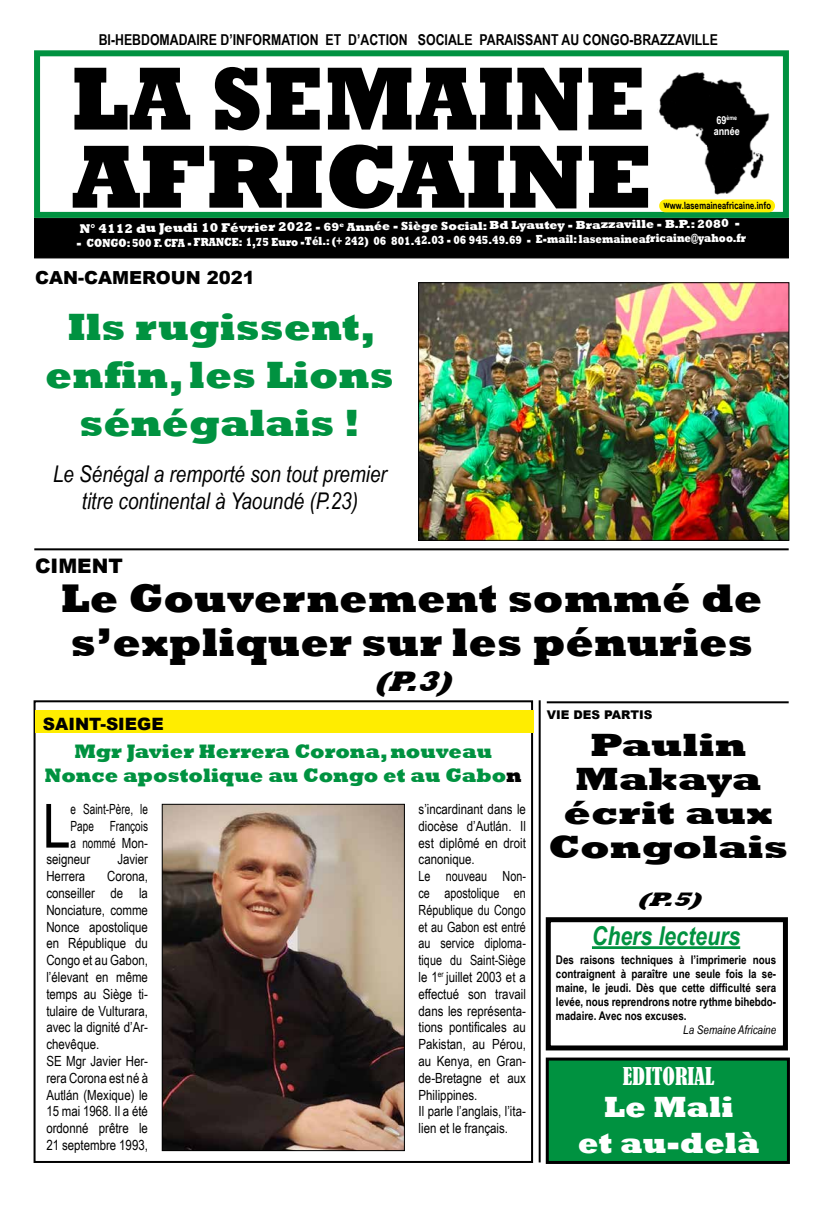
<style>
.page{position:relative;width:823px;height:1205px;background:#fff}
.page>*{position:absolute;margin:0;border:0;box-sizing:border-box;transform-origin:0 0}
.t1{font:800 91px/78.1px "Rockwell";color:#000;scale:.9 1}
.t2{font:60.9px "Arial Narrow";color:#000}
.t3{font:800 41px/44px "Rockwell";color:#000}
.t4{font:800 39px/48px "Rockwell";color:#009240;text-align:center}
.t5{font:800 33px/34px "Rockwell";color:#000;text-align:center;scale:1.2 1}
.t6{font:800 30px/36px "Rockwell";color:#fff;text-align:center}
.t7{font:italic 800 29px "Rockwell";color:#000}
.t8{font:italic 700 26px "Arial Narrow";color:#009240}
.t9{font:italic 23px/27.6px "Arial Narrow";color:#000;text-align:center}
.t10{font:condensed 23px "Bernard";color:#fff}
.t11{font:800 20px/24px "Rockwell";color:#009240;text-align:center}
.t12{font:900 20px "Arial";color:#000}
.t13{font:italic 800 20px "Rockwell";color:#000;scale:1.2 1}
.t14{font:900 18px "Arial";color:#000}
.t15{font:900 17px "Arial";color:#000}
.t16{font:700 15px "Arial Narrow";color:#000}
.t17{font:14px/16.8px "Arial Narrow";color:#000}
.t18{font:14px "Arial Narrow";color:#000;scale:.87 1}
.t19{font:800 12px "Rockwell";letter-spacing:-.015em;color:#fff;scale:.96 1}
.t20{font:700 12px/14px "Arial Narrow";color:#000;text-align:justify}
.t21{font:italic 12px "Arial Narrow";color:#000}
.t22{font:900 12px "Arial";color:#000}
.t23{font:700 11px "Arial Narrow";color:#fff}
.t24{font:700 10px "Arial Narrow";color:#000;scale:.96 1}
.t25{font:700 6.4px "Arial Narrow";color:#fff}
.s1{font-size:11px}
.s2{font-size:13px}
.s3{color:#000}
</style>
<div class="page">
<div style="left:34px;top:218px;width:754px;height:40px;background:#000"></div>
<div style="left:34px;top:50px;width:754px;height:168px;background:#fff;border:6px solid #009240"></div>
<img style="left:659px;top:72px;width:109px;height:123px">
<div style="left:658px;top:199px;width:116px;height:13px;background:#ffed00;border-radius:6px"></div>
<div style="left:545px;top:917px;width:242px;height:133px;border:5px solid #000"></div>
<hr style="left:591px;top:946px;width:148px;height:3px;background:#009240">
<hr style="left:538px;top:700px;width:2px;height:462px;background:#000">
<div style="left:34px;top:700px;width:498px;height:463px;border:2px solid #000"></div>
<img style="left:164px;top:806px;width:238px;height:343px">
<div style="left:162px;top:804px;width:242px;height:347px;border:1px solid #000"></div>
<div style="left:36px;top:711px;width:497px;height:22px;background:#ffed00"></div>
<div style="left:547px;top:1059px;width:241px;height:103px;background:#009240"></div>
<div style="left:545px;top:1057px;width:244px;height:107px;border:3px solid #000"></div>
<hr style="left:34px;top:548px;width:754px;height:2px;background:#000">
<img style="left:420px;top:284px;width:367px;height:255px">
<div style="left:418px;top:282px;width:371px;height:259px;border:1px solid #000"></div>
<hr style="left:546px;top:701px;width:242px;height:2px;background:#000">
<p class="t16" style="left:99px;top:28px;width:620px">BI-HEBDOMADAIRE D’INFORMATION ET D’ACTION SOCIALE PARAISSANT AU CONGO-BRAZZAVILLE</p>
<h1 class="t1" style="left:71px;top:61px;width:647px">LA SEMAINE<br>AFRICAINE</h1>
<p class="t25" style="left:716px;top:113px;width:22px"><span class="s1">69</span>ème</p>
<p class="t23" style="left:713px;top:122px;width:28px">année</p>
<p class="t24" style="left:663px;top:198px;width:114px">www.lasemaineafricaine.info</p>
<p class="t19" style="left:80px;top:218px;width:688px"><span class="s2">N° 4112 du Jeudi 10 Février 2022</span> - 69<sup>e</sup> Année - Siège Social: Bd Lyautey - Brazzaville - B.P.: 2080 -</p>
<p class="t19" style="left:77px;top:233px;width:698px">- CONGO: 500 F. CFA - FRANCE: 1,75 Euro -Tél.: (+ 242) 06 801.42.03 - 06 945.49.69 - E-mail: lasemaineafricaine@yahoo.fr</p>
<p class="t14" style="left:35px;top:265px;width:221px">CAN-CAMEROUN 2021</p>
<h3 class="t4" style="left:45px;top:303px;width:350px">Ils rugissent, enfin, les Lions sénégalais !</h3>
<h3 class="t9" style="left:53px;top:459px;width:335px">Le Sénégal a remporté son tout premier titre continental à Yaoundé (P.23)</h3>
<h3 class="t12" style="left:35px;top:551px;width:89px">CIMENT</h3>
<h3 class="t3" style="left:61px;top:576px;width:702px">Le Gouvernement sommé de s’expliquer sur les pénuries</h3>
<h3 class="t7" style="left:373px;top:664px;width:90px">(P.3)</h3>
<p class="t15" style="left:43px;top:711px;width:122px">SAINT-SIEGE</p>
<h3 class="t11" style="left:45px;top:740px;width:478px">Mgr Javier Herrera Corona, nouveau<br>Nonce apostolique au Congo et au Gabo<span class="s3">n</span></h3>
<h2 class="t2" style="left:43px;top:781px;width:29px">L</h2>
<p class="t18" style="left:71px;top:799px;width:90px">e Saint-Père, le</p>
<p class="t18" style="left:71px;top:815px;width:90px">Pape François</p>
<p class="t18" style="left:71px;top:832px;width:90px">a nommé Mon-</p>
<p class="t17" style="left:46px;top:850px;width:46px">seigneur</p>
<p class="t17" style="left:117px;top:850px;width:32px">Javier</p>
<p class="t17" style="left:46px;top:867px;width:40px">Herrera</p>
<p class="t17" style="left:46px;top:867px;width:103px;text-indent:61px">Corona, conseiller de la<br>Nonciature, comme<br>Nonce apostolique en République du<br>Congo et au Gabon, l’élevant en même temps au Siège ti&shy;tulaire de Vulturara, avec la dignité d’Ar&shy;chevêque.<br>SE Mgr Javier Her&shy;rera Corona est né à<br>Autlán (Mexique) le<br>15 mai 1968. Il a été ordonné prêtre le<br>21 septembre 1993,</p>
<p class="t17" style="left:418px;top:800px;width:109px">s’incardinant dans le diocèse d’Autlán. Il est diplômé en droit canonique.<br>Le nouveau Non&shy;ce apostolique en<br>République du Congo et au Gabon est entré au service diploma&shy;tique du Saint-Siège le 1<sup>er</sup> juillet 2003 et a effectué son travail dans les représenta&shy;tions pontificales au<br>Pakistan, au Pérou, au Kenya, en Gran&shy;de-Bretagne et aux<br>Philippines.<br>Il parle l’anglais, l’ita&shy;lien et le français.</p>
<p class="t22" style="left:546px;top:706px;width:107px">VIE DES PARTIS</p>
<h3 class="t5" style="left:548px;top:729px;width:201px">Paulin<br>Makaya écrit aux<br>Congolais</h3>
<h3 class="t13" style="left:636px;top:888px;width:63px">(P.5)</h3>
<h3 class="t8" style="left:591px;top:916px;width:150px">Chers lecteurs</h3>
<p class="t20" style="left:555px;top:952px;width:222px">Des raisons techniques à l’imprimerie nous contraignent à paraître une seule fois la se&shy;maine, le jeudi. Dès que cette difficulté sera levée, nous reprendrons notre rythme bihebdo&shy;madaire. Avec nos excuses.</p>
<p class="t21" style="left:682px;top:1021px;width:94px">La Semaine Africaine</p>
<h3 class="t10" style="left:622px;top:1063px;width:93px">EDITORIAL</h3>
<h3 class="t6" style="left:577px;top:1089px;width:183px">Le Mali<br>et au-delà</h3>
</div>
